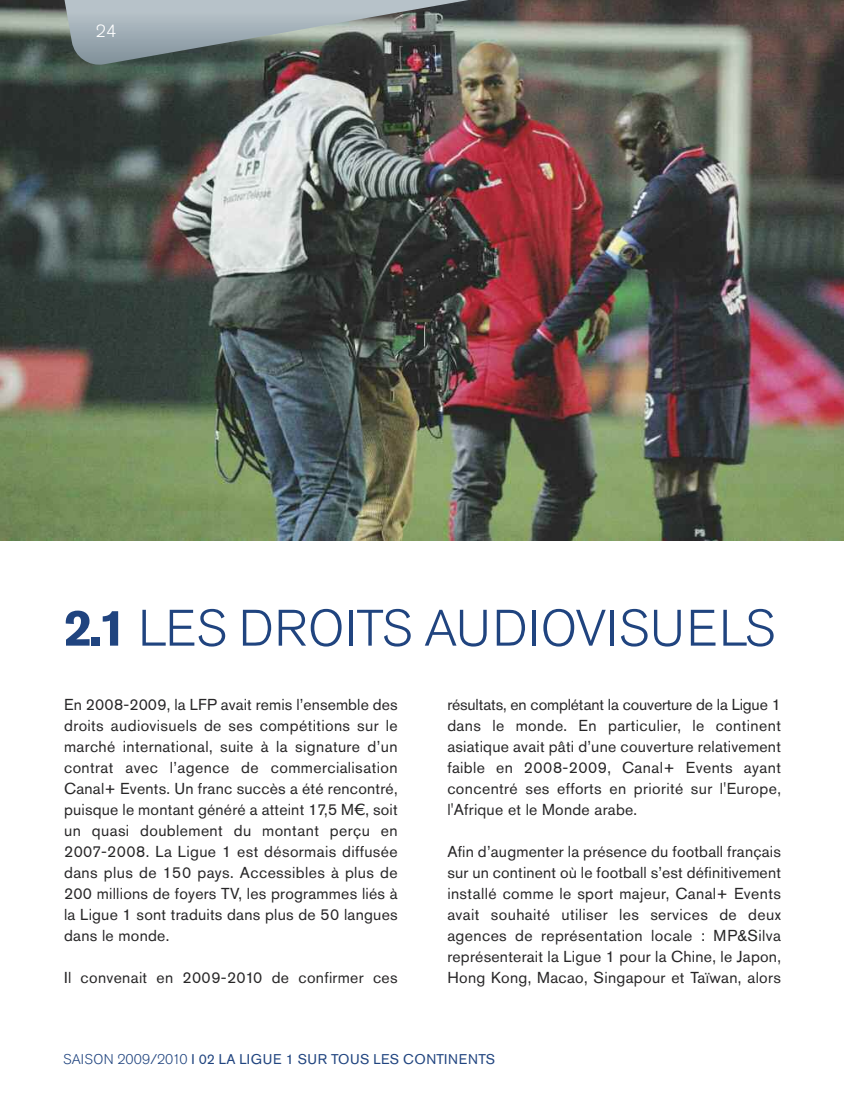
<style>
.page{position:relative;width:844px;height:1117px;background:#fff}
.page>*{position:absolute;margin:0;border:0;box-sizing:border-box;transform-origin:0 0}
.t1{font:300 50.75px "Akzidenz Grotesk Std";letter-spacing:.015em;color:#20447f}
.t2{font:300 17.5px "Akzidenz Grotesk Std";color:#fff}
.t3{font:15.75px/21px "Akzidenz Grotesk Std";letter-spacing:.02em;color:#272627;text-align:justify}
.t4{font:14px "Akzidenz Grotesk Std";letter-spacing:.035em;color:#20447f}
.s1{font-weight:700}
.s2{font-weight:300}
</style>
<div class="page">
<img style="left:0;top:0;width:843px;height:540px">
<svg style="left:62px;top:0;width:492px;height:65px;background:#838a8a"></svg>
<p class="t2" style="left:96px;top:25px;width:22px">24</p>
<h1 class="t1" style="left:64px;top:609px;width:712px"><span class="s1">2.1</span> LES DROITS AUDIOVISUELS</h1>
<p class="t3" style="left:64px;top:695px;width:335px">En 2008-2009, la LFP avait remis l’ensemble des droits audiovisuels de ses compétitions sur le marché international, suite à la signature d’un contrat avec l’agence de commercialisation Canal+ Events. Un franc succès a été rencontré, puisque le montant généré a atteint 17,5 M€, soit un quasi doublement du montant perçu en 2007-2008. La Ligue 1 est désormais diffusée dans plus de 150 pays. Accessibles à plus de 200 millions de foyers TV, les programmes liés à la Ligue 1 sont traduits dans plus de 50 langues dans le monde.</p>
<p class="t3" style="left:64px;top:968px;width:335px">Il convenait en 2009-2010 de confirmer ces</p>
<p class="t3" style="left:447px;top:695px;width:335px">résultats, en complétant la couverture de la Ligue 1 dans le monde. En particulier, le continent asiatique avait pâti d’une couverture relativement faible en 2008-2009, Canal+ Events ayant concentré ses efforts en priorité sur l'Europe, l'Afrique et le Monde arabe.</p>
<p class="t3" style="left:447px;top:842px;width:335px">Afin d’augmenter la présence du football français sur un continent où le football s’est définitivement installé comme le sport majeur, Canal+ Events avait souhaité utiliser les services de deux agences de représentation locale : MP&amp;Silva représenterait la Ligue 1 pour la Chine, le Japon, hong Kong, Macao, Singapour et Taïwan, alors</p>
<p class="t4" style="left:63px;top:1053px;width:433px"><span class="s2">SAISON 2009/2010</span> I 02 LA LIGUE 1 SUR TOUS LES CONTINENTS</p>
</div>
